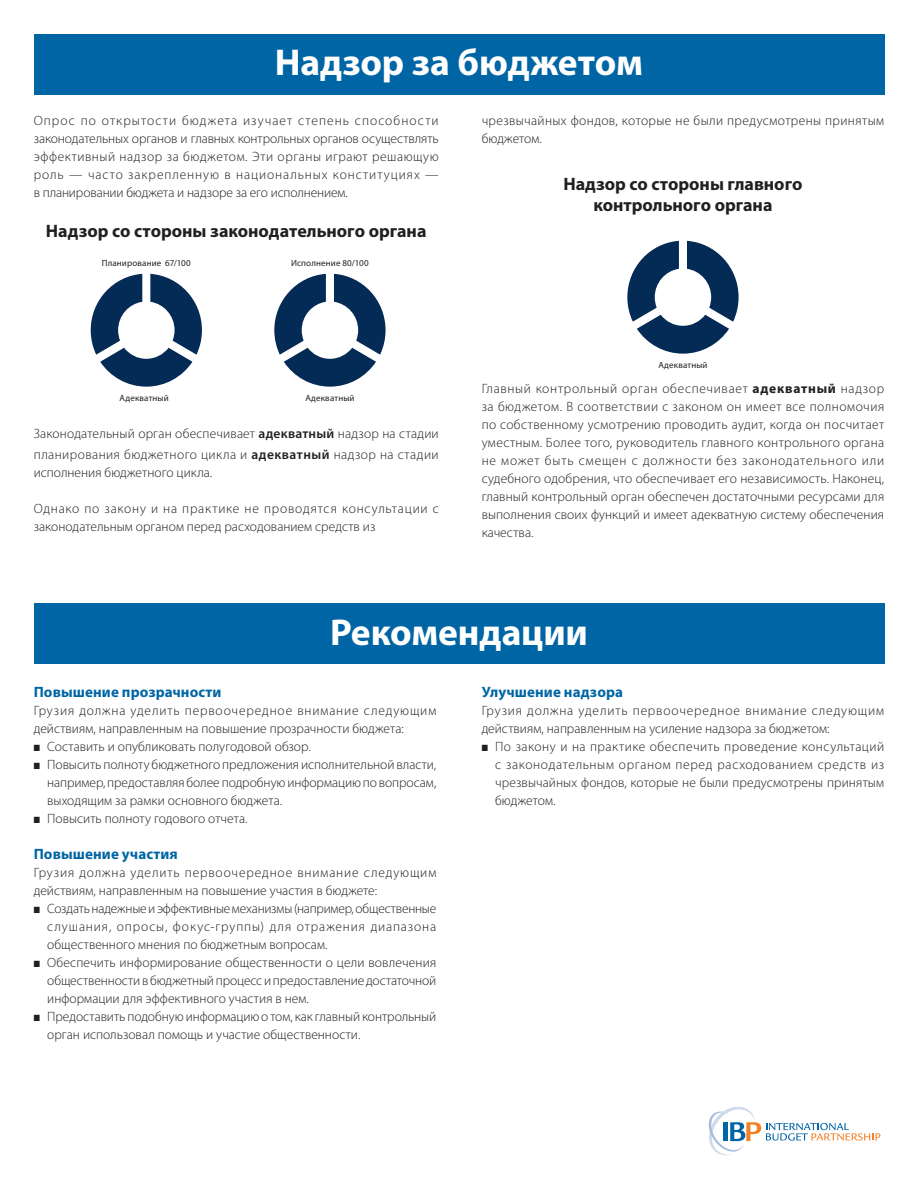
<style>
.page{position:relative;width:918px;height:1188px;background:#fff}
.page>*{position:absolute;margin:0;border:0;box-sizing:border-box;transform-origin:0 0}
.t1{font:700 37.5px "Myriad Pro";letter-spacing:-.005em;color:#fff}
.t2{font:700 18px/21.6px "Myriad Pro";color:#221f1f;text-align:center}
.t3{font:700 15px "Myriad Pro";letter-spacing:.005em;color:#0065a4}
.t4{font:300 13.5px/18px "Myriad Pro";letter-spacing:.005em;color:#221f1f;text-align:justify}
.t5{font:300 13.5px/18px "Myriad Pro";letter-spacing:.03em;color:#221f1f}
.t6{font:300 13.5px/18px "Myriad Pro";letter-spacing:.045em;color:#221f1f}
.t7{font:300 13.5px/18px "Myriad Pro";letter-spacing:.05em;color:#221f1f}
.t8{font:300 13.5px/18px "Myriad Pro";letter-spacing:.025em;color:#221f1f}
.t9{font:9px "Myriad Pro";letter-spacing:.02em;color:#221f1f}
.t10{font:9px "Zapf Dingbats ITC";color:#221f1f;scale:.9 1}
.s1{font-weight:600}
.s2{font-weight:700}
</style>
<div class="page">
<svg style="left:708px;top:1107px;width:172px;height:48px"></svg>
<svg style="left:627px;top:241px;width:112px;height:113px"></svg>
<svg style="left:274px;top:274px;width:112px;height:113px"></svg>
<svg style="left:91px;top:274px;width:111px;height:113px"></svg>
<div style="left:34px;top:604px;width:850px;height:60px;background:#0065a4"></div>
<div style="left:34px;top:34px;width:850px;height:60px;background:#0065a4"></div>
<h1 class="t1" style="left:275px;top:49px;width:370px">Надзор за бюджетом</h1>
<p class="t4" style="left:34px;top:113px;width:407px">Опрос по открытости бюджета изучает степень способности законодательных органов и главных контрольных органов осуществлять эффективный надзор за бюджетом. Эти органы играют решающую роль — часто закрепленную в национальных конституциях — в планировании бюджета и надзоре за его исполнением.</p>
<h2 class="t2" style="left:46px;top:221px;width:382px">Надзор со стороны законодательного органа</h2>
<p class="t9" style="left:102px;top:259px;width:91px">Планирование 67/100</p>
<p class="t9" style="left:120px;top:394px;width:51px">Адекватный</p>
<p class="t9" style="left:291px;top:259px;width:79px">Исполнение 80/100</p>
<p class="t9" style="left:305px;top:394px;width:51px">Адекватный</p>
<p class="t4" style="left:34px;top:424px;width:407px;line-height:21px">Законодательный орган обеспечивает <span class="s1">адекватный</span> надзор на стадии планирования бюджетного цикла и <span class="s1">адекватный</span> надзор на стадии</p>
<p class="t4" style="left:34px;top:464px;width:180px">исполнения бюджетного цикла.</p>
<p class="t4" style="left:34px;top:500px;width:406px">Однако по закону и на практике не проводятся консультации с законодательным органом перед расходованием средств из</p>
<p class="t8" style="left:482px;top:113px;width:404px">чрезвычайных фондов, которые не были предусмотрены принятым бюджетом.</p>
<h2 class="t2" style="left:563px;top:174px;width:241px">Надзор со стороны главного контрольного органа</h2>
<p class="t9" style="left:658px;top:361px;width:51px">Адекватный</p>
<p class="t4" style="left:482px;top:381px;width:404px">Главный контрольный орган обеспечивает <span class="s2">адекватный</span> надзор за бюджетом. В соответствии с законом он имеет все полномочия по собственному усмотрению проводить аудит, когда он посчитает уместным. Более того, руководитель главного контрольного органа не может быть смещен с должности без законодательного или судебного одобрения, что обеспечивает его независимость. Наконец, главный контрольный орган обеспечен достаточными ресурсами для выполнения своих функций и имеет адекватную систему обеспечения качества.</p>
<h1 class="t1" style="left:330px;top:619px;width:259px">Рекомендации</h1>
<p class="t3" style="left:34px;top:686px;width:189px">Повышение прозрачности</p>
<p class="t5" style="left:34px;top:703px;width:404px">Грузия должна уделить первоочередное внимание следующим действиям, направленным на повышение прозрачности бюджета:</p>
<p class="t10" style="left:40px;top:744px;width:4px">■</p>
<p class="t4" style="left:34px;top:739px;width:278px">■ Составить и опубликовать полугодовой обзор.</p>
<p class="t10" style="left:40px;top:762px;width:4px">■</p>
<p class="t4" style="left:47px;top:757px;width:391px;text-indent:-14px">■ Повысить полноту бюджетного предложения исполнительной власти, например, предоставляя более подробную информацию по вопросам, выходящим за рамки основного бюджета.</p>
<p class="t10" style="left:40px;top:816px;width:4px">■</p>
<p class="t4" style="left:34px;top:811px;width:215px">■ Повысить полноту годового отчета.</p>
<p class="t3" style="left:34px;top:848px;width:146px">Повышение участия</p>
<p class="t7" style="left:34px;top:865px;width:404px">Грузия должна уделить первоочередное внимание следующим действиям, направленным на повышение участия в бюджете:</p>
<p class="t10" style="left:40px;top:906px;width:4px">■</p>
<p class="t4" style="left:47px;top:901px;width:391px;text-indent:-14px">■ Создать надежные и эффективные механизмы (например, общественные слушания, опросы, фокус-группы) для отражения диапазона общественного мнения по бюджетным вопросам.</p>
<p class="t10" style="left:40px;top:960px;width:4px">■</p>
<p class="t4" style="left:47px;top:955px;width:391px;text-indent:-14px">■ Обеспечить информирование общественности о цели вовлечения общественности в бюджетный процесс и предоставление достаточной информации для эффективного участия в нем.</p>
<p class="t10" style="left:40px;top:1014px;width:4px">■</p>
<p class="t4" style="left:47px;top:1009px;width:391px;text-indent:-14px">■ Предоставить подобную информацию о том, как главный контрольный орган использовал помощь и участие общественности.</p>
<p class="t3" style="left:482px;top:686px;width:143px">Улучшение надзора</p>
<p class="t6" style="left:482px;top:703px;width:404px">Грузия должна уделить первоочередное внимание следующим действиям, направленным на усиление надзора за бюджетом:</p>
<p class="t10" style="left:488px;top:744px;width:4px">■</p>
<p class="t4" style="left:495px;top:739px;width:391px;text-indent:-14px">■ По закону и на практике обеспечить проведение консультаций с законодательным органом перед расходованием средств из чрезвычайных фондов, которые не были предусмотрены принятым бюджетом.</p>
</div>
